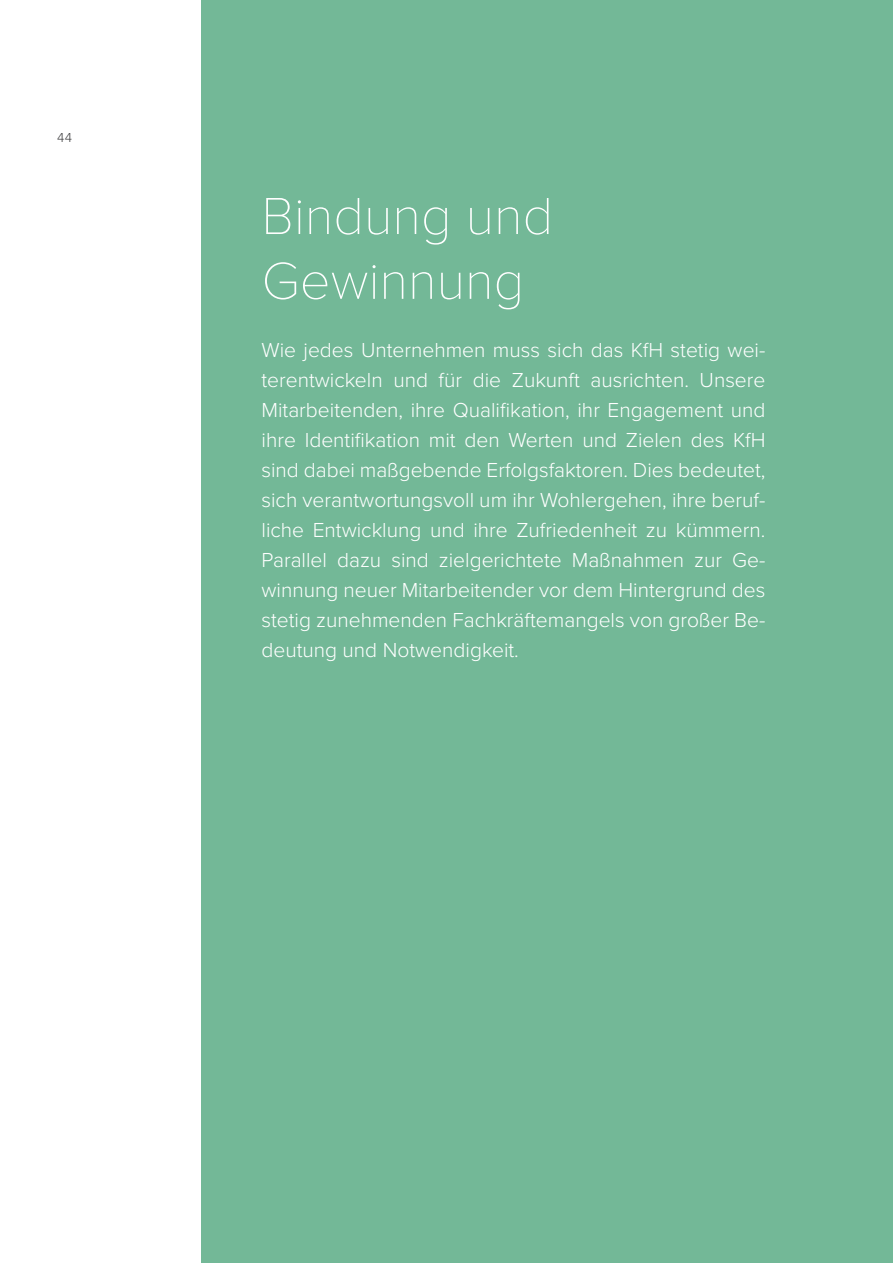
<style>
.page{position:relative;width:893px;height:1263px;background:#fff}
.page>*{position:absolute;margin:0;border:0;box-sizing:border-box;transform-origin:0 0}
.t1{font:100 54px/64.8px "Proxima Nova T";color:#fff}
.t2{font:300 21px/30px "Proxima Nova";color:#fff;text-align:justify}
.t3{font:300 13.5px "Proxima Nova";color:#3e3e3f}
</style>
<div class="page">
<div style="left:202px;top:0;width:691px;height:1263px;background:#73b897"></div>
<p class="t3" style="left:57px;top:128px;width:17px">44</p>
<h1 class="t1" style="left:261px;top:180px;width:293px">Bindung und<br>Gewinnung</h1>
<p class="t2" style="left:261px;top:334px;width:505px">Wie jedes Unternehmen muss sich das KfH stetig wei&shy;terentwickeln und für die Zukunft ausrichten. Unsere Mitarbeitenden, ihre Qualifikation, ihr Engagement und ihre Identifikation mit den Werten und Zielen des KfH sind dabei maßgebende Erfolgsfaktoren. Dies bedeutet, sich verantwortungsvoll um ihr Wohlergehen, ihre beruf&shy;liche Entwicklung und ihre Zufriedenheit zu kümmern.<br>Parallel dazu sind zielgerichtete Maßnahmen zur Ge&shy;winnung neuer Mitarbeitender vor dem Hintergrund des stetig zunehmenden Fachkräftemangels von großer Be&shy;deutung und Notwendigkeit.</p>
</div>
